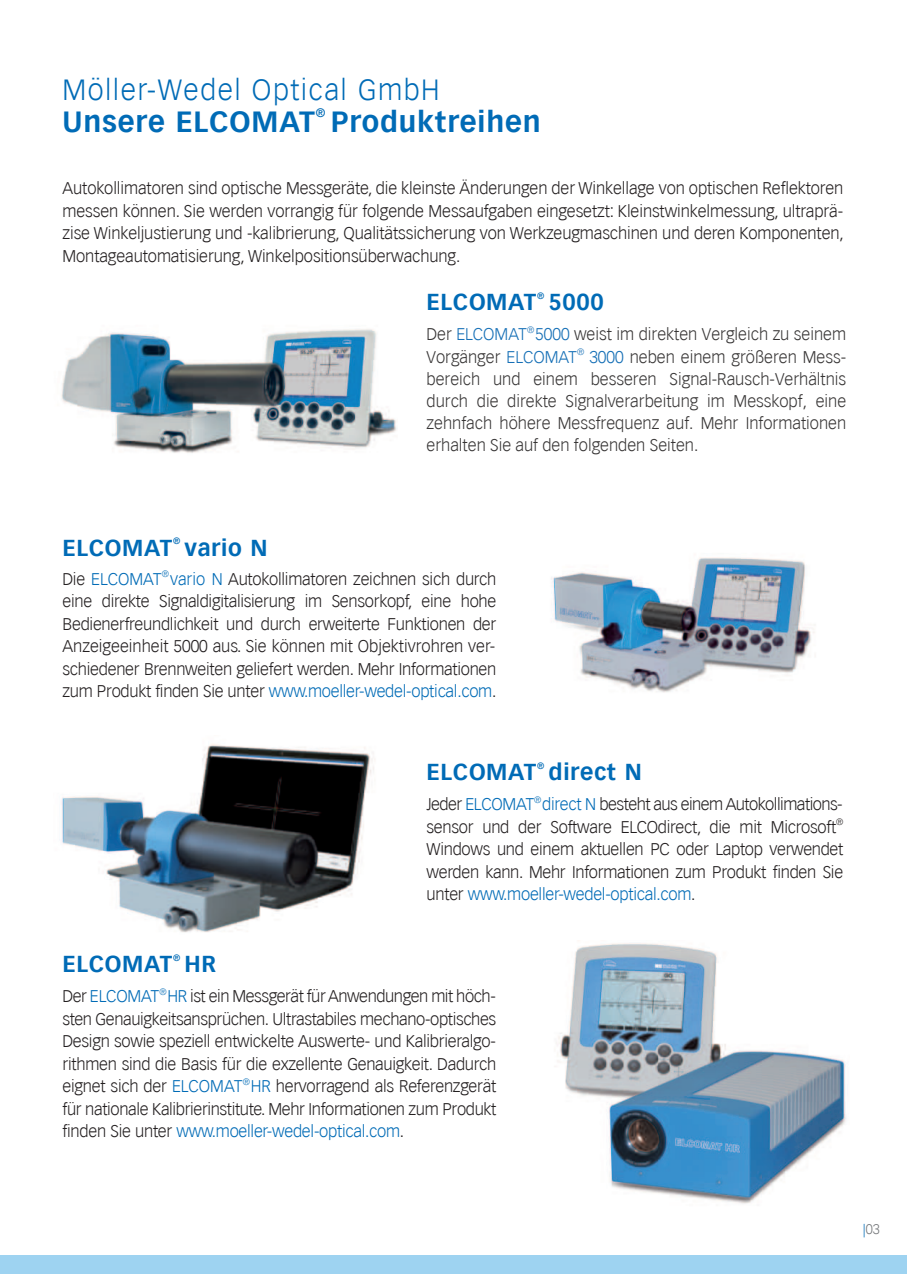
<style>
.page{position:relative;width:907px;height:1274px;background:#fff}
.page>*{position:absolute;margin:0;border:0;box-sizing:border-box;transform-origin:0 0}
.t1{font:700 28.5px "Vectora LH";letter-spacing:.03em;color:#006bb6}
.t2{font:300 28.5px "Vectora LH";letter-spacing:.05em;color:#006bb6}
.t3{font:700 22.5px "Vectora LH";letter-spacing:.03em;color:#006bb6}
.t4{font:300 16.5px/22.5px "Vectora LH";letter-spacing:-.015em;color:#231f20;text-align:justify}
.t5{font:300 16.5px/22px "Vectora LH";color:#373535}
.t6{font:300 16.5px "Vectora LH";letter-spacing:-.015em;color:#006bb6}
.t7{font:300 16.5px "Vectora LH";color:#156fb6}
.t8{font:300 13.5px "Vectora LH";color:#76787b}
.t9{font:700 12px "Vectora LH";color:#006bb6}
.t10{font:300 9px "Vectora LH";color:#006bb6}
.t11{font:700 9px "Vectora LH";color:#006bb6}
.t12{font:300 9px "Vectora LH";color:#156fb6}
.t13{font:300 9px "Vectora LH";color:#231f20}
.s1{color:#373535}
.s2{color:#156fb6}
.s3{color:#231f20}
.s4{color:#006bb6}
</style>
<div class="page">
<img style="left:61px;top:744px;width:314px;height:189px">
<img style="left:551px;top:557px;width:264px;height:136px">
<img style="left:61px;top:329px;width:336px;height:124px">
<img style="left:556px;top:943px;width:290px;height:261px">
<div style="left:0;top:1255px;width:907px;height:19px;background:#9ed3f1"></div>
<div style="left:843px;top:1200px;width:56px;height:54px;background:#fff"></div>
<h1 class="t2" style="left:63px;top:74px;width:378px">Möller-Wedel Optical GmbH</h1>
<h1 class="t1" style="left:63px;top:104px;width:254px">Unsere ELCOMAT</h1>
<p class="t9" style="left:316px;top:106px;width:11px">®</p>
<h1 class="t1" style="left:331px;top:104px;width:211px">Produktreihen</h1>
<p class="t4" style="left:63px;top:177px;width:783px">Autokollimatoren sind optische Messgeräte, die kleinste Änderungen der Winkellage von optischen Reflek toren messen können. Sie werden vorrangig für folgende Messaufgaben eingesetzt: Kleinstwinkelmessung, ultraprä&shy;zise Winkeljustierung und -kalibrierung, Qualitätssicherung von Werkzeugmaschinen und deren Komponenten, Montageautomatisierung, Winkelpositionsüberwachung.</p>
<h2 class="t3" style="left:427px;top:289px;width:111px">ELCOMAT</h2>
<p class="t11" style="left:537px;top:290px;width:9px">®</p>
<h2 class="t3" style="left:548px;top:289px;width:57px">5000</h2>
<p class="t7" style="left:427px;top:325px;width:102px"><span class="s1">Der</span> ELCOMAT</p>
<p class="t12" style="left:527px;top:324px;width:9px">®</p>
<p class="t5" style="left:427px;top:323px;width:421px;line-height:22.5px;text-indent:109px"><span class="s2">5000</span> weist im direkten Vergleich zu seinem<br>Vorgänger <span class="s2">ELCOMAT</span></p>
<p class="t12" style="left:577px;top:347px;width:9px">®</p>
<p class="t5" style="left:427px;top:346px;width:421px;text-align:justify;text-indent:163px"><span class="s2">3000</span> neben einem größeren Mess&shy;bereich und einem besseren Signal-Rausch-Verhältnis durch die direkte Signalverarbeitung im Messkopf, eine zehnfach höhere Messfrequenz auf. Mehr Informationen erhalten Sie auf den folgenden Seiten.</p>
<h2 class="t3" style="left:63px;top:534px;width:111px">ELCOMAT</h2>
<p class="t11" style="left:173px;top:535px;width:9px">®</p>
<h2 class="t3" style="left:185px;top:534px;width:85px">vario N</h2>
<p class="t6" style="left:63px;top:569px;width:100px"><span class="s3">Die</span> ELCOMAT</p>
<p class="t10" style="left:162px;top:569px;width:9px">®</p>
<p class="t4" style="left:63px;top:567px;width:435px;text-indent:108px"><span class="s4">vario N</span> Autokollimatoren zeichnen sich durch eine direkte Signaldigitalisierung im Sensorkopf, eine hohe Bedienerfreundlichkeit und durch erweiterte Funktionen der Anzeigeeinheit 5000 aus. Sie können mit Objektivrohren ver&shy;schiedener Brennweiten geliefert werden. Mehr Informationen zum Produkt finden Sie unter <span class="s4">www.moeller-wedel-optical.com</span>.</p>
<h2 class="t3" style="left:427px;top:758px;width:111px">ELCOMAT</h2>
<p class="t11" style="left:537px;top:760px;width:9px">®</p>
<h2 class="t3" style="left:548px;top:758px;width:95px">direct N</h2>
<h2 class="t3" style="left:63px;top:950px;width:111px">ELCOMAT</h2>
<p class="t11" style="left:173px;top:952px;width:9px">®</p>
<h2 class="t3" style="left:185px;top:950px;width:33px">HR</h2>
<p class="t6" style="left:427px;top:795px;width:109px"><span class="s3">Jeder</span> ELCOMAT</p>
<p class="t10" style="left:534px;top:794px;width:9px">®</p>
<p class="t4" style="left:427px;top:793px;width:418px;text-indent:116px"><span class="s4">direct N</span> besteht aus einem Autokolli mations - sensor und der Software ELCOdirect, die mit Microsoft</p>
<p class="t13" style="left:836px;top:817px;width:9px">®</p>
<p class="t4" style="left:427px;top:838px;width:418px">Windows und einem aktuellen PC oder Laptop verwendet werden kann. Mehr Informationen zum Produkt finden Sie unter <span class="s4">www.moeller-wedel-optical.com</span>.</p>
<p class="t6" style="left:63px;top:987px;width:98px"><span class="s3">Der</span> ELCOMAT</p>
<p class="t10" style="left:159px;top:986px;width:9px">®</p>
<p class="t4" style="left:63px;top:985px;width:435px;text-indent:105px"><span class="s4">HR</span> ist ein Messgerät für Anwendungen mit höch&shy;sten Genauigkeitsansprüchen. Ultrastabiles mechano-optisches Design sowie speziell entwickelte Auswerte- und Kalibrier algo - rithmen sind die Basis für die exzellente Genauigkeit. Dadurch eignet sich der <span class="s4">ELCOMAT</span></p>
<p class="t10" style="left:243px;top:1076px;width:9px">®</p>
<p class="t4" style="left:63px;top:1075px;width:435px;text-indent:188px"><span class="s4">HR</span> hervorragend als Referenzgerät für nationale Kalibrierinstitute. Mehr Informationen zum Produkt finden Sie unter <span class="s4">www.moeller-wedel-optical.com</span>.</p>
<p class="t8" style="left:863px;top:1221px;width:19px"><span class="s4">|</span>03</p>
</div>
